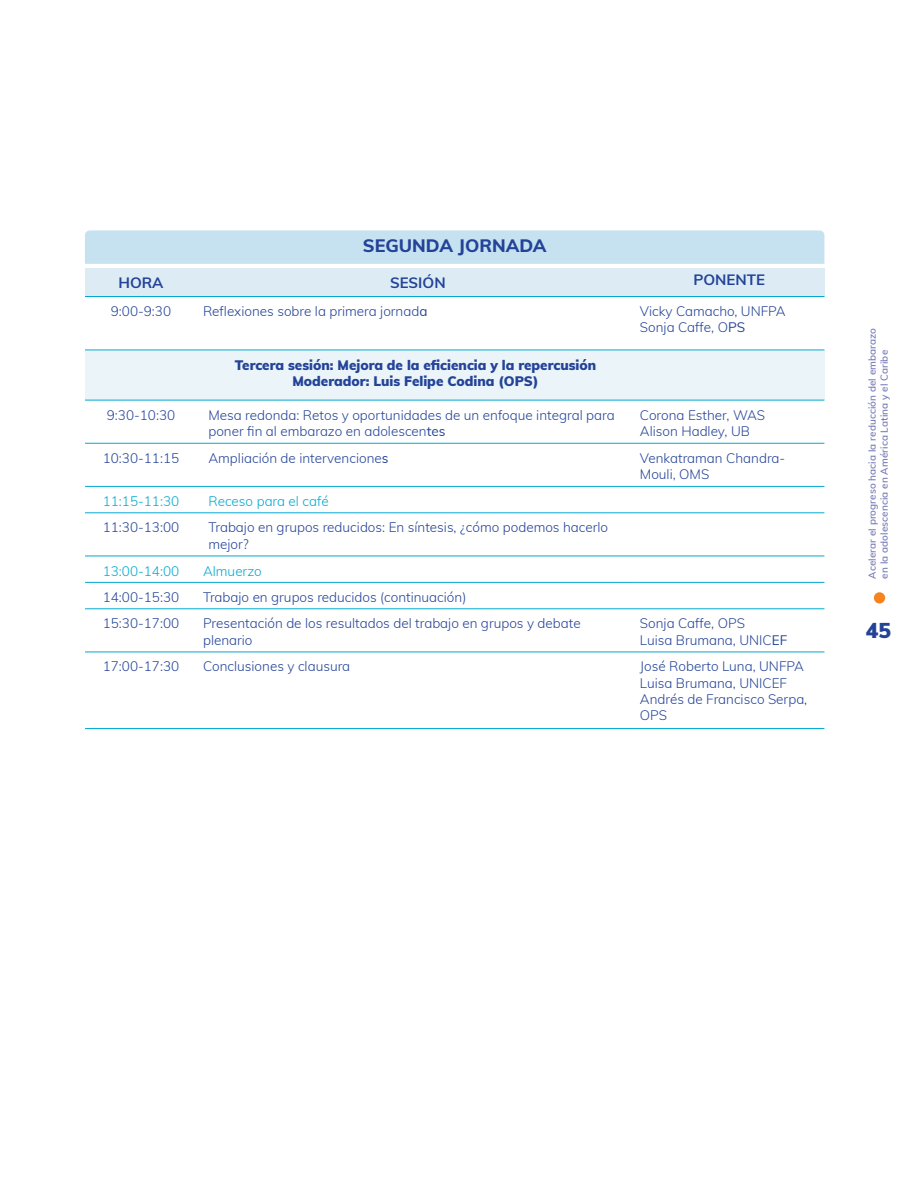
<style>
.page{position:relative;width:918px;height:1188px;background:#fff}
.page>*{position:absolute;margin:0;border:0;box-sizing:border-box;transform-origin:0 0}
.t1{font:900 21px "Muli";color:#234398}
.t2{font:800 18px "Muli";color:#234398}
.t3{font:700 15px "Muli";color:#234398}
.t4{font:300 13.5px/16.2px "Muli";color:#234398}
.t5{font:900 13.5px/16.2px "Muli";color:#234398;text-align:center}
.t6{font:300 13.5px "Muli";color:#00a9d1}
.t7{font:600 9.9px/11.9px "Muli";letter-spacing:.01em;color:#757ab8}
.s1{font-weight:400}
</style>
<div class="page">
<div style="left:874px;top:592px;width:11px;height:12px;background:#f5841f;border-radius:50%"></div>
<div style="left:85px;top:230px;width:739px;height:34px;background:#c6e1ef"></div>
<div style="left:85px;top:269px;width:739px;height:28px;background:#ddecf4"></div>
<div style="left:85px;top:351px;width:739px;height:49px;background:#ebf4f9"></div>
<hr style="left:85px;top:296px;width:112px;height:1px;background:#00a9d1">
<hr style="left:197px;top:296px;width:437px;height:1px;background:#00a9d1">
<hr style="left:634px;top:296px;width:190px;height:1px;background:#00a9d1">
<hr style="left:85px;top:350px;width:112px;height:1px;background:#00a9d1">
<hr style="left:197px;top:350px;width:437px;height:1px;background:#00a9d1">
<hr style="left:634px;top:350px;width:190px;height:1px;background:#00a9d1">
<hr style="left:85px;top:400px;width:112px;height:1px;background:#00a9d1">
<hr style="left:197px;top:400px;width:437px;height:1px;background:#00a9d1">
<hr style="left:634px;top:400px;width:190px;height:1px;background:#00a9d1">
<hr style="left:85px;top:443px;width:112px;height:1px;background:#00a9d1">
<hr style="left:197px;top:443px;width:437px;height:1px;background:#00a9d1">
<hr style="left:634px;top:443px;width:190px;height:1px;background:#00a9d1">
<hr style="left:85px;top:486px;width:112px;height:1px;background:#00a9d1">
<hr style="left:197px;top:486px;width:437px;height:1px;background:#00a9d1">
<hr style="left:634px;top:486px;width:190px;height:1px;background:#00a9d1">
<hr style="left:85px;top:513px;width:112px;height:1px;background:#00a9d1">
<hr style="left:197px;top:513px;width:437px;height:1px;background:#00a9d1">
<hr style="left:634px;top:513px;width:190px;height:1px;background:#00a9d1">
<hr style="left:85px;top:556px;width:112px;height:1px;background:#00a9d1">
<hr style="left:197px;top:556px;width:437px;height:1px;background:#00a9d1">
<hr style="left:634px;top:556px;width:190px;height:1px;background:#00a9d1">
<hr style="left:85px;top:582px;width:112px;height:1px;background:#00a9d1">
<hr style="left:197px;top:582px;width:437px;height:1px;background:#00a9d1">
<hr style="left:634px;top:582px;width:190px;height:1px;background:#00a9d1">
<hr style="left:85px;top:609px;width:112px;height:1px;background:#00a9d1">
<hr style="left:197px;top:609px;width:437px;height:1px;background:#00a9d1">
<hr style="left:634px;top:609px;width:190px;height:1px;background:#00a9d1">
<hr style="left:85px;top:652px;width:112px;height:1px;background:#00a9d1">
<hr style="left:197px;top:652px;width:437px;height:1px;background:#00a9d1">
<hr style="left:634px;top:652px;width:190px;height:1px;background:#00a9d1">
<hr style="left:85px;top:728px;width:112px;height:1px;background:#00a9d1">
<hr style="left:197px;top:728px;width:437px;height:1px;background:#00a9d1">
<hr style="left:634px;top:728px;width:190px;height:1px;background:#00a9d1">
<h2 class="t2" style="left:363px;top:232px;width:185px">SEGUNDA JORNADA</h2>
<p class="t3" style="left:119px;top:271px;width:47px">HORA</p>
<p class="t3" style="left:390px;top:271px;width:57px">SESIÓN</p>
<p class="t3" style="left:693px;top:268px;width:73px">PONENTE</p>
<p class="t4" style="left:111px;top:302px;width:62px">9:00-9:30</p>
<p class="t4" style="left:203px;top:302px;width:226px">Reflexiones sobre la primera jornad<span class="s1">a</span></p>
<p class="t4" style="left:640px;top:302px;width:147px">Vicky Camacho, UNFPA<br>Sonja Caffe, O<span class="s1">PS</span></p>
<p class="t5" style="left:235px;top:356px;width:363px">Tercera sesión: Mejora de la eficiencia y la repercusión<br>Moderador: Luis Felipe Codina (OPS)</p>
<p class="t4" style="left:107px;top:406px;width:70px">9:30-10:30</p>
<p class="t4" style="left:208px;top:406px;width:408px">Mesa redonda: Retos y oportunidades de un enfoque integral para poner fin al embarazo en adolescen<span class="s1">tes</span></p>
<p class="t4" style="left:640px;top:406px;width:127px">Corona Esther, WAS<br>Alison Hadley, UB</p>
<p class="t4" style="left:103px;top:449px;width:78px">10:30-11:15</p>
<p class="t4" style="left:208px;top:449px;width:182px">Ampliación de intervencione<span class="s1">s</span></p>
<p class="t4" style="left:640px;top:449px;width:147px">Venkatraman Chandra-<br>Mouli, OMS</p>
<p class="t6" style="left:103px;top:491px;width:78px">11:15-11:30</p>
<p class="t6" style="left:208px;top:491px;width:122px">Receso para el café</p>
<p class="t4" style="left:103px;top:519px;width:78px">11:30-13:00</p>
<p class="t4" style="left:208px;top:519px;width:401px">Trabajo en grupos reducidos: En síntesis, ¿cómo podemos hacerlo mejor?</p>
<p class="t6" style="left:103px;top:561px;width:78px">13:00-14:00</p>
<p class="t6" style="left:203px;top:561px;width:60px">Almuerzo</p>
<p class="t4" style="left:103px;top:588px;width:78px">14:00-15:30</p>
<p class="t4" style="left:203px;top:588px;width:265px">Trabajo en grupos reducidos (continuación)</p>
<p class="t4" style="left:103px;top:615px;width:78px">15:30-17:00</p>
<p class="t4" style="left:203px;top:615px;width:379px">Presentación de los resultados del trabajo en grupos y debate plenario</p>
<p class="t4" style="left:640px;top:615px;width:149px">Sonja Caffe, OPS<br>Luisa Brumana, UNIC<span class="s1">EF</span></p>
<p class="t4" style="left:103px;top:658px;width:78px">17:00-17:30</p>
<p class="t4" style="left:203px;top:658px;width:149px">Conclusiones y clausura</p>
<p class="t4" style="left:640px;top:658px;width:169px">José Roberto Luna, UNFPA<br>Luisa Brumana, UNICEF<br>Andrés de Francisco Serpa,<br>OPS</p>
<p class="t7" style="left:866px;top:579px;width:252px;rotate:-90deg">Acelerar el progreso hacia la reducción del embarazo en la adolescencia en América Latina y el Caribe</p>
<h1 class="t1" style="left:866px;top:615px;width:27px">45</h1>
</div>
